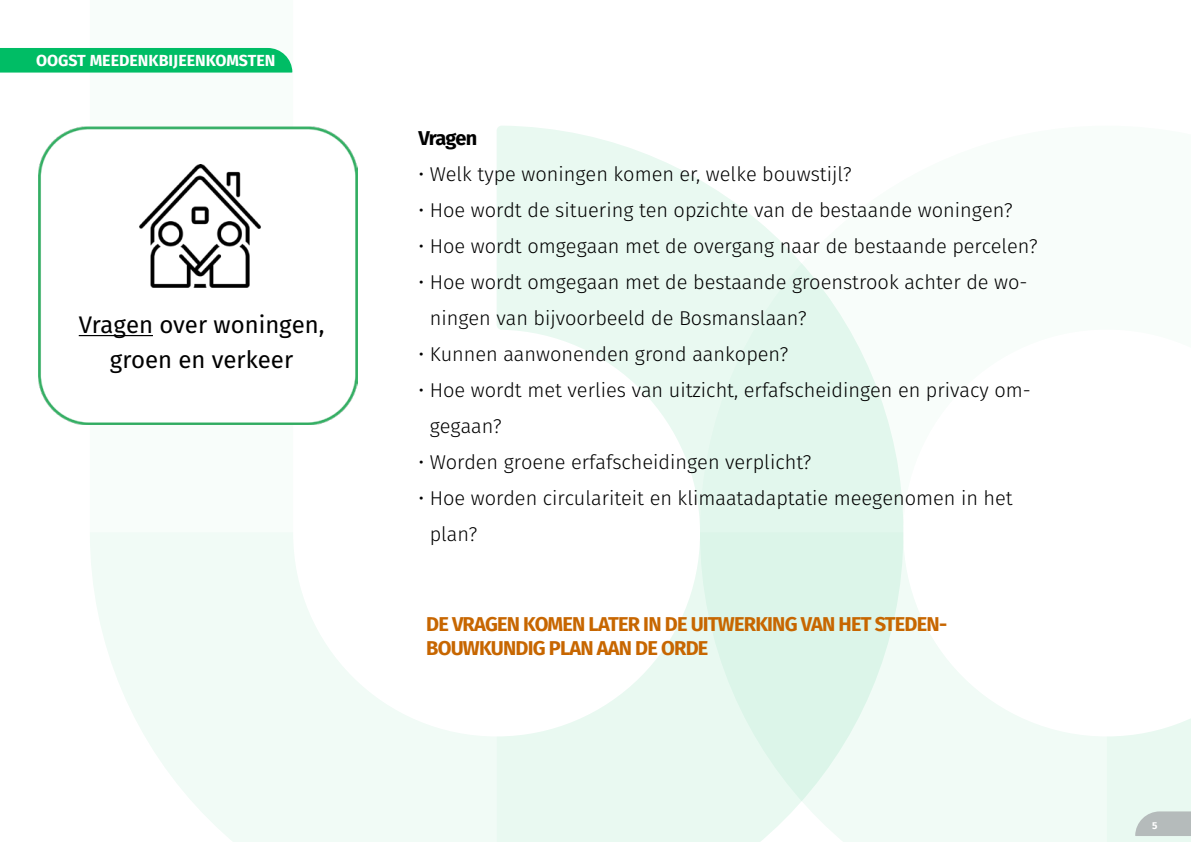
<style>
.page{position:relative;width:1191px;height:842px;background:#fff}
.page>*{position:absolute;margin:0;border:0;box-sizing:border-box;transform-origin:0 0}
.t1{font:24px/35.2px "Fira Sans";color:#000;text-align:center}
.t2{font:300 20px/36px "Fira Sans";color:#000}
.t3{font:700 20px/24px "Fira Sans";letter-spacing:-.04em;color:#c76600}
.t4{font:700 20px "Fira Sans";letter-spacing:-.05em;color:#000}
.t5{font:700 16px "Fira Sans";color:#fff}
.t6{font:700 10px "Fira Sans";color:#fff}
</style>
<div class="page">
<svg style="left:903px;top:532px;width:203px;height:310px"></svg>
<svg style="left:90px;top:532px;width:406px;height:310px;fill:#f1fbf6"></svg>
<svg style="left:496px;top:532px;width:407px;height:310px"></svg>
<svg style="left:497px;top:126px;width:406px;height:406px;fill:#e9f9f1"></svg>
<svg style="left:1106px;top:718px;width:85px;height:124px;background:#e5f2ec"></svg>
<div style="left:0;top:48px;width:292px;height:25px;background:#00bd65"></div>
<img style="left:38px;top:126px;width:319px;height:298px">
<div style="left:67px;top:143px;width:264px;height:158px;background:#fff"></div>
<img style="left:139px;top:164px;width:122px;height:123px">
<div style="left:51px;top:293px;width:301px;height:93px;background:#fff"></div>
<hr style="left:79px;top:335px;width:74px;height:1px;background:#000">
<p class="t5" style="left:36px;top:46px;width:241px">OOGST MEEDENKBIJEENKOMSTEN</p>
<p class="t1" style="left:79px;top:307px;width:247px">Vragen over woningen, groen en verkeer</p>
<p class="t4" style="left:418px;top:121px;width:60px">Vragen</p>
<p class="t2" style="left:418px;top:156px;width:435px">• Welk type woningen komen er, welke bouwstijl?</p>
<p class="t2" style="left:418px;top:192px;width:596px">• Hoe wordt de situering ten opzichte van de bestaande woningen?</p>
<p class="t2" style="left:418px;top:228px;width:621px">• Hoe wordt omgegaan met de overgang naar de bestaande percelen?</p>
<p class="t2" style="left:430px;top:264px;width:599px;text-indent:-11px">• Hoe wordt omgegaan met de bestaande groenstrook achter de wo&shy;ningen van bijvoorbeeld de Bosmanslaan?</p>
<p class="t2" style="left:418px;top:336px;width:371px">• Kunnen aanwonenden grond aankopen?</p>
<p class="t2" style="left:430px;top:372px;width:602px;text-indent:-11px">• Hoe wordt met verlies van uitzicht, erfafscheidingen en privacy om&shy;gegaan?</p>
<p class="t2" style="left:418px;top:444px;width:394px">• Worden groene erfafscheidingen verplicht?</p>
<p class="t2" style="left:430px;top:480px;width:584px;text-indent:-11px">• Hoe worden circulariteit en klimaatadaptatie meegenomen in het plan?</p>
<p class="t3" style="left:426px;top:610px;width:522px">DE VRAGEN KOMEN LATER IN DE UITWERKING VAN HET STEDEN-<br>BOUWKUNDIG PLAN AAN DE ORDE</p>
<p class="t6" style="left:1152px;top:817px;width:7px">5</p>
</div>
